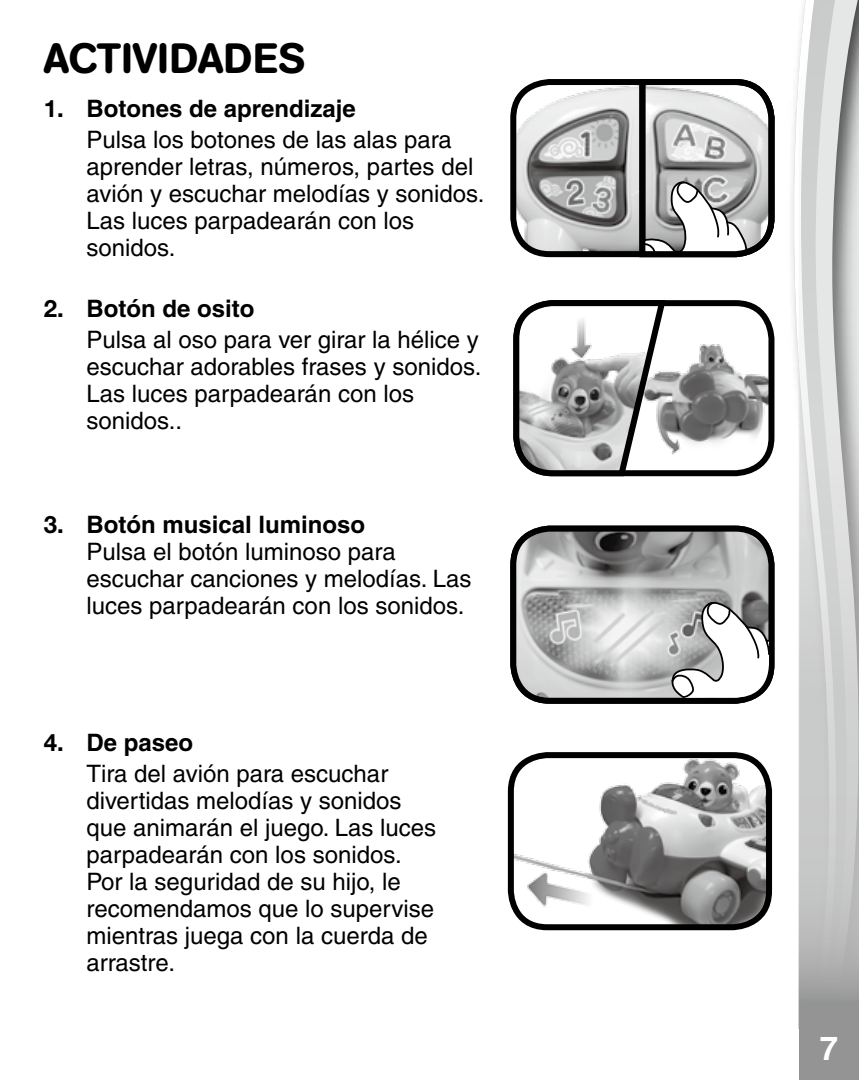
<style>
.page{position:relative;width:859px;height:1080px;background:#fff}
.page>*{position:absolute;margin:0;border:0;box-sizing:border-box;transform-origin:0 0}
.t1{font:500 42px "AG Book Rounded";color:#000}
.t2{font:700 33px "Helvetica";color:#fff}
.t3{font:500 24px/27px "Helvetica";color:#000}
.s1{font-family:"Helvetica Neue 75";font-weight:700}
.s2{font-weight:700}
</style>
<div class="page">
<svg style="left:793px;top:55px;width:6px;height:974px"></svg>
<svg style="left:799px;top:0;width:60px;height:1080px;background:#c7c8c8"></svg>
<img style="left:516px;top:529px;width:255px;height:168px">
<div style="left:510px;top:526px;width:264px;height:178px;border:6px solid #000;border-radius:36px"></div>
<svg style="left:669px;top:599px;width:100px;height:99px"></svg>
<img style="left:669px;top:303px;width:102px;height:169px">
<div style="left:513px;top:300px;width:261px;height:176px;border:6px solid #000;border-radius:36px"></div>
<svg style="left:513px;top:300px;width:156px;height:177px"></svg>
<img style="left:511px;top:759px;width:255px;height:168px">
<div style="left:508px;top:752px;width:264px;height:178px;border:6px solid #000;border-radius:36px"></div>
<img style="left:517px;top:86px;width:119px;height:164px">
<div style="left:510px;top:79px;width:264px;height:178px;border:6px solid #000;border-radius:36px"></div>
<svg style="left:636px;top:79px;width:139px;height:179px"></svg>
<h1 class="t1" style="left:44px;top:33px;width:262px">ACTIVIDADES</h1>
<p class="t3" style="left:86px;top:92px;width:367px;line-height:31.2px;text-indent:-43px"><span class="s1">1.</span> <span class="s2">Botones de aprendizaje<br></span>Pulsa los botones de las alas para</p>
<p class="t3" style="left:86px;top:153px;width:399px">aprender letras, números, partes del avión y escuchar melodías y sonidos.<br>Las luces parpadearán con los sonidos.</p>
<p class="t3" style="left:86px;top:293px;width:394px;line-height:31.2px;text-indent:-43px"><span class="s1">2.</span> <span class="s2">Botón de osito<br></span>Pulsa al oso para ver girar la hélice y</p>
<p class="t3" style="left:86px;top:353px;width:396px">escuchar adorables frases y sonidos.<br>Las luces parpadearán con los sonidos..</p>
<p class="t3" style="left:86px;top:511px;width:387px;text-indent:-43px"><span class="s1">3.</span> <span class="s2">Botón musical luminoso<br></span>Pulsa el botón luminoso para escuchar canciones y melodías. Las luces parpadearán con los sonidos.</p>
<p class="t3" style="left:86px;top:727px;width:303px;line-height:31.2px;text-indent:-43px"><span class="s1">4.</span> <span class="s2">De paseo<br></span>Tira del avión para escuchar</p>
<p class="t3" style="left:86px;top:787px;width:351px">divertidas melodías y sonidos que animarán el juego. Las luces parpadearán con los sonidos.<br>Por la seguridad de su hijo, le recomendamos que lo supervise mientras juega con la cuerda de arrastre.</p>
<h2 class="t2" style="left:820px;top:1025px;width:24px">7 <sup>7</sup>7</h2>
</div>
